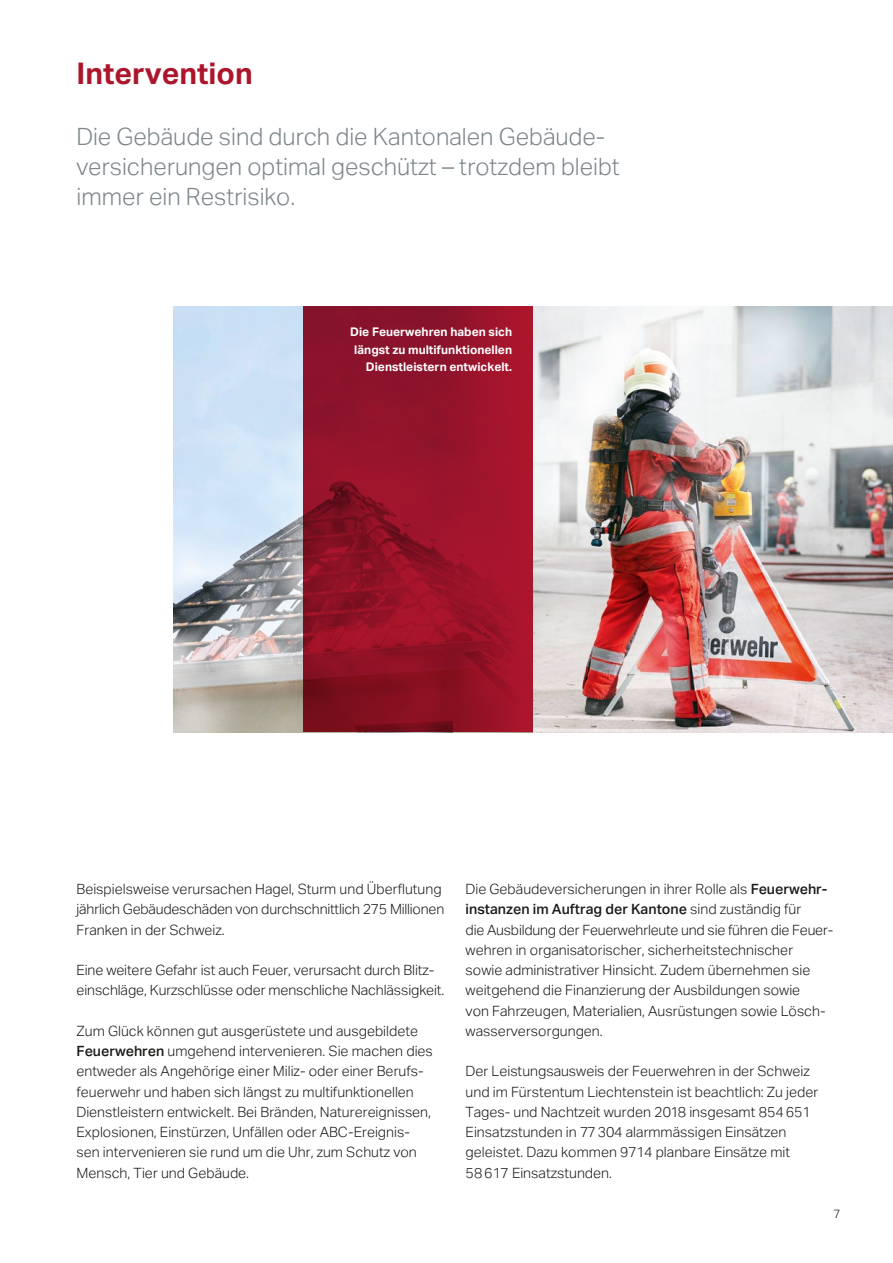
<style>
.page{position:relative;width:893px;height:1263px;background:#fff}
.page>*{position:absolute;margin:0;border:0;box-sizing:border-box;transform-origin:0 0}
.t1{font:700 30px "Aktiv Grotesk";color:#ac162d}
.t2{font:300 24px/30px "Aktiv Grotesk";letter-spacing:-.005em;color:#7c868c}
.t3{font:300 14.25px/20.2px "Aktiv Grotesk";color:#1a1a18}
.t4{font:700 12px/17.2px "Aktiv Grotesk";color:#fff;text-align:right}
.t5{font:300 12px "Aktiv Grotesk";color:#1a1a18}
.s1{font-weight:500}
</style>
<div class="page">
<img style="left:174px;top:307px;width:719px;height:425px">
<svg style="left:304px;top:307px;width:85px;height:425px;background:#891125"></svg>
<svg style="left:389px;top:307px;width:144px;height:425px;background:#991329"></svg>
<h1 class="t1" style="left:77px;top:55px;width:178px">Intervention</h1>
<h2 class="t2" style="left:77px;top:121px;width:545px">Die Gebäude sind durch die Kantonalen Gebäude&shy;versicherungen optimal geschützt – trotzdem bleibt immer ein Restrisiko.</h2>
<p class="t4" style="left:350px;top:323px;width:163px">Die Feuerwehren haben sich längst zu multifunktionellen<br>Dienstleistern entwickelt.</p>
<p class="t3" style="left:77px;top:879px;width:369px">Beispielsweise verursachen Hagel, Sturm und Überflutung jährlich Gebäudeschäden von durchschnittlich 275 Millionen<br>Franken in der Schweiz.</p>
<p class="t3" style="left:77px;top:960px;width:369px">Eine weitere Gefahr ist auch Feuer, verursacht durch Blitz&shy;einschläge, Kurzschlüsse oder menschliche Nachlässigkeit.</p>
<p class="t3" style="left:77px;top:1021px;width:358px">Zum Glück können gut ausgerüstete und ausgebildete <span class="s1">Feuerwehren</span> umgehend intervenieren. Sie machen dies entweder als Angehörige einer Miliz- oder einer Berufs&shy;feuerwehr und haben sich längst zu multifunktionellen Dienstleistern entwickelt. Bei Bränden, Naturereignissen, Explosionen, Einstürzen, Unfällen oder ABC-Ereignis&shy;sen intervenieren sie rund um die Uhr, zum Schutz von Mensch, Tier und Gebäude.</p>
<p class="t3" style="left:466px;top:879px;width:369px">Die Gebäudeversicherungen in ihrer Rolle als <span class="s1">Feuerwehr&shy;instanzen im Auftrag der Kantone</span> sind zuständig für<br>die Ausbildung der Feuerwehrleute und sie führen die Feuer&shy;wehren in organisatorischer, sicherheitstechnischer sowie administrativer Hinsicht. Zudem übernehmen sie weitgehend die Finanzierung der Ausbildungen sowie<br>von Fahrzeugen, Materialien, Ausrüstungen sowie Lösch&shy;wasserversorgungen.</p>
<p class="t3" style="left:466px;top:1061px;width:354px">Der Leistungsausweis der Feuerwehren in der Schweiz und im Fürstentum Liechtenstein ist beachtlich: Zu jeder Tages- und Nachtzeit wurden 2018 insgesamt 854651<br>Einsatzstunden in 77304 alarmmässigen Einsätzen geleistet. Dazu kommen 9714 planbare Einsätze mit 58617 Einsatzstunden.</p>
<p class="t5" style="left:833px;top:1207px;width:9px">7</p>
</div>
